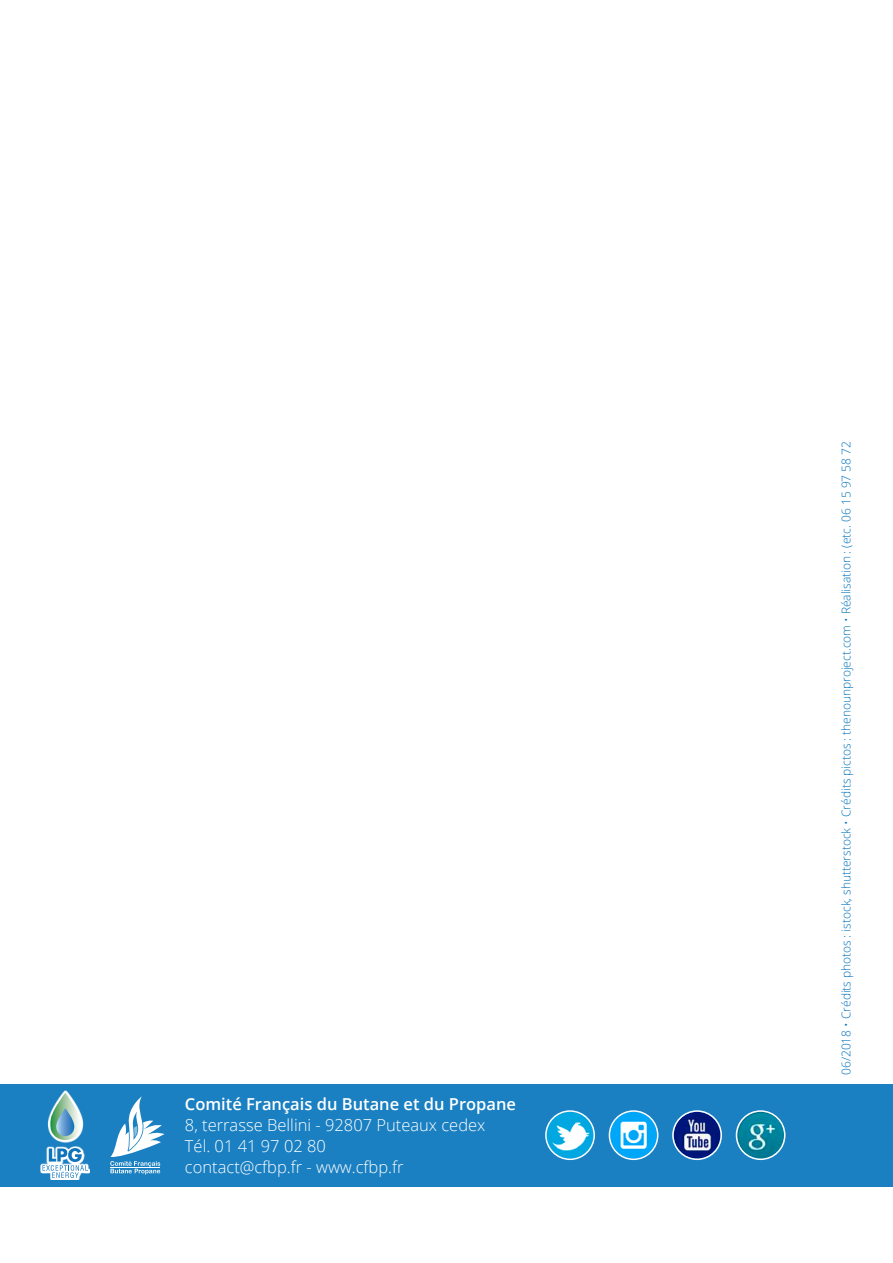
<style>
.page{position:relative;width:893px;height:1263px;background:#fff}
.page>*{position:absolute;margin:0;border:0;box-sizing:border-box;transform-origin:0 0}
.t1{font:300 16.5px/21px "Open Sans";color:#fff}
.t2{font:600 16.5px "Open Sans";color:#fff}
.t3{font:300 12px "Open Sans";color:#0072bc}
</style>
<div class="page">
<div style="left:0;top:1084px;width:893px;height:102px;background:#1a80c2"></div>
<img style="left:547px;top:1112px;width:46px;height:46px;border-radius:23px">
<div style="left:545px;top:1110px;width:50px;height:50px;border:2px solid #fff;border-radius:50%"></div>
<img style="left:610px;top:1112px;width:47px;height:46px;border-radius:23px">
<div style="left:609px;top:1110px;width:49px;height:50px;border:2px solid #fff;border-radius:50%"></div>
<img style="left:674px;top:1112px;width:46px;height:46px;border-radius:23px">
<div style="left:672px;top:1110px;width:50px;height:50px;border:2px solid #fff;border-radius:50%"></div>
<img style="left:737px;top:1112px;width:47px;height:46px;border-radius:23px">
<div style="left:736px;top:1110px;width:49px;height:50px;border:2px solid #fff;border-radius:50%"></div>
<svg style="left:40px;top:1091px;width:50px;height:89px"></svg>
<svg style="left:50px;top:1093px;width:31px;height:47px"></svg>
<svg style="left:43px;top:1148px;width:45px;height:30px"></svg>
<svg style="left:110px;top:1096px;width:54px;height:78px"></svg>
<h1 class="t2" style="left:185px;top:1093px;width:333px">Comité Français du Butane et du Propane</h1>
<h1 class="t1" style="left:185px;top:1114px;width:302px">8, terrasse Bellini - 92807 Puteaux cedex<br>Tél. 01 41 97 02 80<br>contact@cfbp.fr - www. cfbp.fr</h1>
<p class="t3" style="left:838px;top:1075px;width:635px;rotate:-90deg">06/2018 • Crédits photos : istock, shutterstock • Crédits pictos : thenounproject.com • Réalisation : (etc. 06 15 97 58 72</p>
</div>
